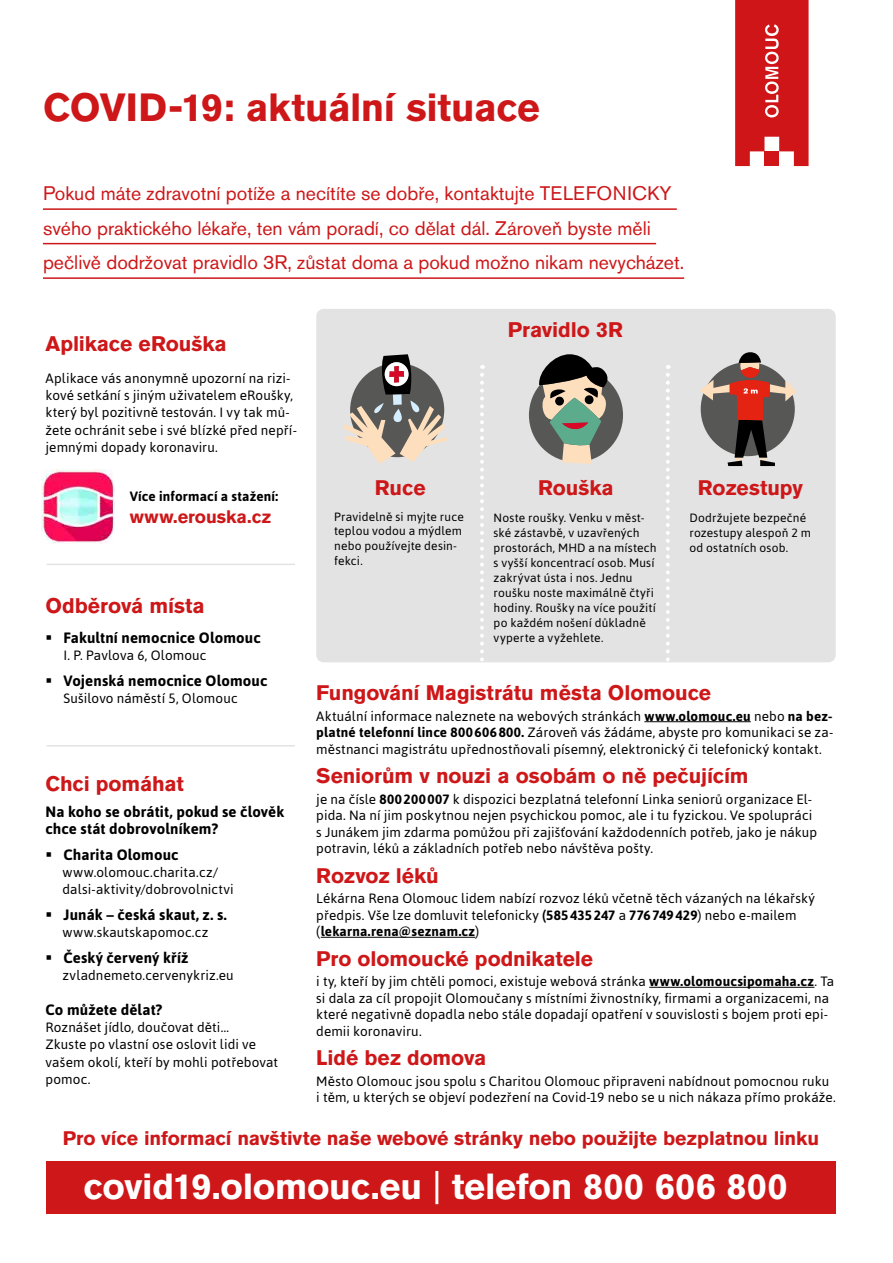
<style>
.page{position:relative;width:893px;height:1263px;background:#fff}
.page>*{position:absolute;margin:0;border:0;box-sizing:border-box;transform-origin:0 0}
.t1{font:700 39px "Akzidenz Grotesk Pro";letter-spacing:-.015em;color:#cd1719}
.t2{font:700 36px "Akzidenz Grotesk Pro";letter-spacing:-.005em;color:#fff}
.t3{font:700 21px "Akzidenz Grotesk Pro";letter-spacing:-.005em;color:#cd1719}
.t4{font:19.5px/34.5px "Akzidenz Grotesk Pro";color:#cd1719}
.t5{font:700 19.5px "Akzidenz Grotesk Pro";letter-spacing:-.005em;color:#cd1719}
.t6{font:700 18px "Akzidenz Grotesk Pro";color:#cd1719}
.t7{font:700 15px/17.2px "Asap";letter-spacing:.01em;color:#000}
.t8{font:13.5px/16.5px "Asap";letter-spacing:.01em;color:#000}
.t9{font:700 13.5px "Asap";letter-spacing:.015em;color:#000}
.t10{font:12px/15px "Asap";letter-spacing:.015em;color:#000}
.s1{font-weight:700}
.s2{font-weight:400}
</style>
<div class="page">
<div style="left:316px;top:309px;width:520px;height:353px;background:#e3e3e3;border-radius:7px"></div>
<svg style="left:735px;top:0;width:73px;height:166px;background:#d42b2e"></svg>
<hr style="left:43px;top:208px;width:634px;height:2px;background:#cd1719">
<hr style="left:43px;top:243px;width:613px;height:1px;background:#cd1719">
<hr style="left:43px;top:277px;width:641px;height:2px;background:#cd1719">
<svg style="left:343px;top:354px;width:104px;height:110px"></svg>
<svg style="left:700px;top:352px;width:96px;height:114px"></svg>
<div style="left:529px;top:368px;width:94px;height:94px;background:#575756;border-radius:50%"></div>
<svg style="left:538px;top:354px;width:75px;height:110px"></svg>
<svg style="left:480px;top:375px;width:4px;height:288px"></svg>
<svg style="left:666px;top:375px;width:4px;height:288px"></svg>
<hr style="left:644px;top:721px;width:107px;height:1px;background:#000">
<hr style="left:321px;top:937px;width:154px;height:1px;background:#000">
<hr style="left:649px;top:987px;width:165px;height:1px;background:#000">
<div style="left:46px;top:1161px;width:790px;height:53px;background:#cd1719"></div>
<hr style="left:47px;top:564px;width:248px;height:1px;background:#e3e3e3">
<hr style="left:47px;top:745px;width:248px;height:1px;background:#e3e3e3">
<img style="left:42px;top:469px;width:72px;height:75px">
<h1 class="t1" style="left:43px;top:82px;width:498px">COVID-19: aktuální situace</h1>
<h3 class="t4" style="left:43px;top:176px;width:643px">Pokud máte zdravotní potíže a necítíte se dobře, kontaktujte TELEFONICKY svého praktického lékaře, ten vám poradí, co dělat dál. Zároveň byste měli pečlivě dodržovat pravidlo 3R, zůstat doma a pokud možno nikam nevycházet.</h3>
<h3 class="t3" style="left:46px;top:330px;width:183px">Aplikace eRouška</h3>
<p class="t8" style="left:46px;top:369px;width:253px;line-height:17.2px">Aplikace vás anonymně upozorní na rizi&shy;kové setkání s jiným uživatelem eRoušky, který byl pozitivně testován. I vy tak mů&shy;žete ochránit sebe i své blízké před nepří&shy;jemnými dopady koronaviru.</p>
<h3 class="t3" style="left:508px;top:316px;width:116px">Pravidlo 3R</h3>
<h3 class="t3" style="left:538px;top:474px;width:77px">Rouška</h3>
<p class="t10" style="left:494px;top:509px;width:165px">Noste roušky. Venku v měst&shy;ské zástavbě, v uzavřených prostorách, MHD a na místech s vyšší koncentrací osob. Musí zakrývat ústa i nos. Jednu roušku noste maximálně čtyři hodiny. Roušky na více použití po každém nošení důkladně vyperte a vyžehlete.</p>
<h3 class="t3" style="left:375px;top:474px;width:52px">Ruce</h3>
<p class="t10" style="left:334px;top:509px;width:131px;line-height:14.5px">Pravidelně si myjte ruce teplou vodou a mýdlem nebo používejte desin&shy;fekci.</p>
<h3 class="t3" style="left:698px;top:474px;width:106px">Rozestupy</h3>
<p class="t10" style="left:689px;top:509px;width:123px">Dodržujete bezpečné rozestupy alespoň 2 m od ostatních osob.</p>
<p class="t9" style="left:130px;top:487px;width:150px">Více informací a stažení:</p>
<h3 class="t6" style="left:130px;top:505px;width:143px">www.erouska.cz</h3>
<h3 class="t3" style="left:46px;top:592px;width:161px">Odběrová místa</h3>
<p class="t7" style="left:64px;top:628px;width:199px">Fakultní nemocnice Olomouc</p>
<p class="t8" style="left:64px;top:646px;width:144px">I. P. Pavlova 6, Olomouc</p>
<p class="t7" style="left:64px;top:671px;width:205px">Vojenská nemocnice Olomouc</p>
<p class="t8" style="left:64px;top:689px;width:176px">Sušilovo náměstí 5, Olomouc</p>
<h3 class="t3" style="left:316px;top:679px;width:396px">Fungování Magistrátu města Olomouce</h3>
<p class="t8" style="left:316px;top:707px;width:519px;text-align:justify">Aktuální informace naleznete na webových stránkách <span class="s1">www.olomouc.eu</span> nebo <span class="s1">na bez&shy;platné telefonní lince 800606800.</span> Zároveň vás žádáme, abyste pro komunikaci se za&shy;městnanci magistrátu upřednostňovali písemný, elektronický či telefonický kontakt.</p>
<h3 class="t3" style="left:316px;top:762px;width:434px">Seniorům v nouzi a osobám o ně pečujícím</h3>
<p class="t8" style="left:316px;top:790px;width:502px">je na čísle <span class="s1">800200007</span> k dispozici bezplatná telefonní Linka seniorů organizace El&shy;pida. Na ní jim poskytnou nejen psychickou pomoc, ale i tu fyzickou. Ve spolupráci s Junákem jim zdarma pomůžou při zajišťování každodenních potřeb, jako je nákup potravin, léků a základních potřeb nebo návštěva pošty.</p>
<h3 class="t3" style="left:316px;top:861px;width:124px">Rozvoz léků</h3>
<p class="t8" style="left:316px;top:890px;width:500px">Lékárna Rena Olomouc lidem nabízí rozvoz léků včetně těch vázaných na lékařský předpis. Vše lze domluvit telefonicky <span class="s1">(585435247</span> a <span class="s1">776749429</span>) nebo e-mailem (<span class="s1">lekarna.rena@seznam.cz</span>)</p>
<h3 class="t3" style="left:316px;top:944px;width:278px">Pro olomoucké podnikatele</h3>
<p class="t8" style="left:316px;top:973px;width:520px">i ty, kteří by jim chtěli pomoci, existuje webová stránka <span class="s1">www.olomoucsipomaha.cz</span>. Ta si dala za cíl propojit Olomoučany s místními živnostníky, firmami a organizacemi, na které negativně dopadla nebo stále dopadají opatření v souvislosti s bojem proti epi&shy;demii koronaviru.</p>
<h3 class="t3" style="left:316px;top:1044px;width:172px">Lidé bez domova</h3>
<p class="t8" style="left:316px;top:1072px;width:521px">Město Olomouc jsou spolu s Charitou Olomouc připraveni nabídnout pomocnou ruku i těm, u kterých se objeví podezření na Covid-19 nebo se u nich nákaza přímo prokáže.</p>
<h3 class="t3" style="left:46px;top:770px;width:140px">Chci pomáhat</h3>
<p class="t7" style="left:46px;top:802px;width:240px">Na koho se obrátit, pokud se člověk chce stát dobrovolníkem?</p>
<p class="t7" style="left:64px;top:845px;width:116px">Charita Olomouc</p>
<p class="t8" style="left:63px;top:863px;width:173px;line-height:17.2px">www.olomouc.charita.cz/ dalsi-aktivity/dobrovolnictvi</p>
<p class="t7" style="left:64px;top:906px;width:165px">Junák – česká skaut, z. s.</p>
<p class="t8" style="left:63px;top:924px;width:147px">www.skautskapomoc.cz</p>
<p class="t7" style="left:64px;top:949px;width:126px">Český červený kříž</p>
<p class="t8" style="left:63px;top:967px;width:173px">zvladnemeto.cervenykriz.eu</p>
<p class="t7" style="left:46px;top:1000px;width:118px">Co můžete dělat?</p>
<p class="t8" style="left:46px;top:1018px;width:234px;line-height:17.2px">Roznášet jídlo, doučovat děti…<br>Zkuste po vlastní ose oslovit lidi ve vašem okolí, kteří by mohli potřebovat pomoc.</p>
<h3 class="t5" style="left:63px;top:1126px;width:758px">Pro více informací navštivte naše webové stránky nebo použijte bezplatnou linku</h3>
<h2 class="t2" style="left:83px;top:1163px;width:706px">covid19.olomouc.eu <span class="s2">|</span> telefon 800 606 800</h2>
</div>
